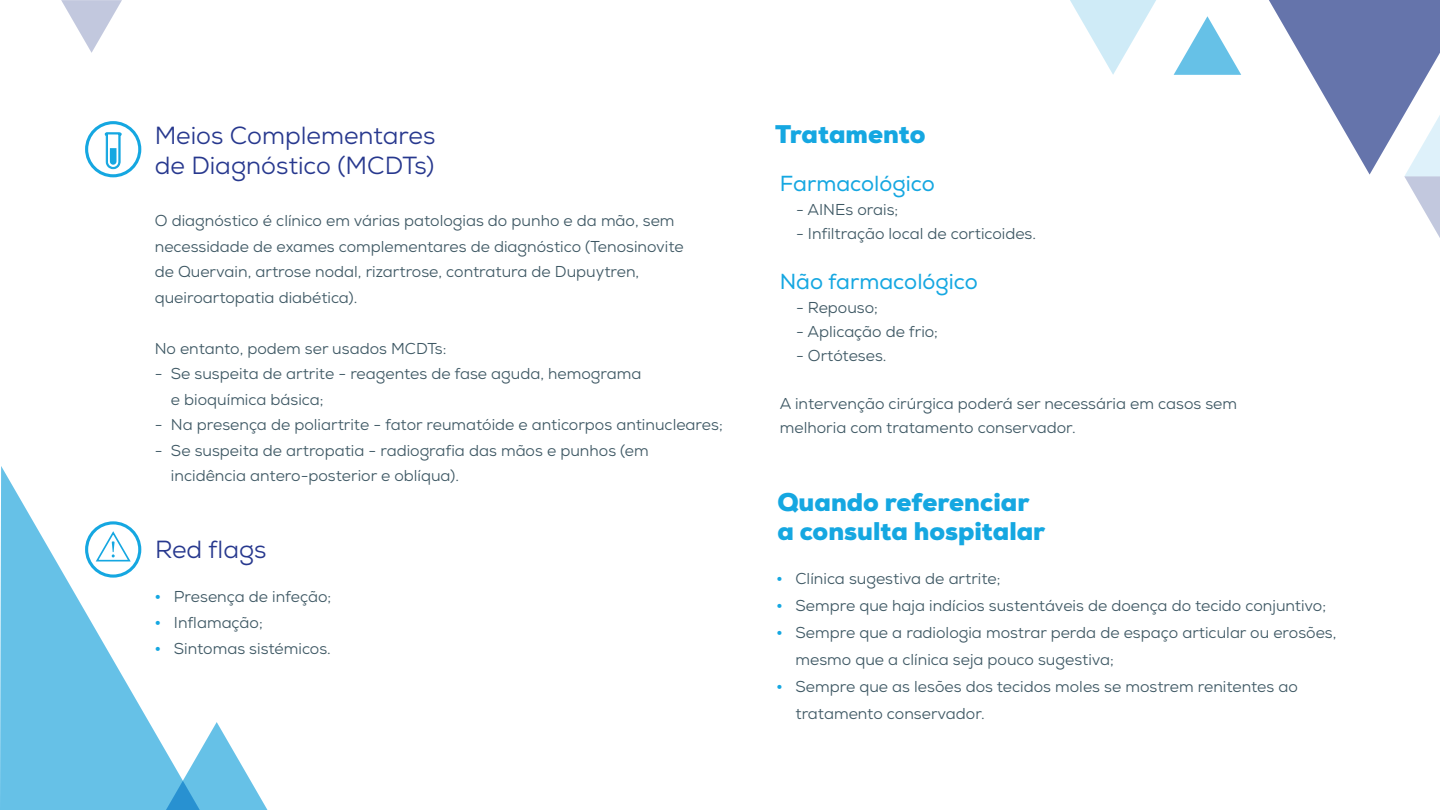
<style>
.page{position:relative;width:1440px;height:810px;background:#fff}
.page>*{position:absolute;margin:0;border:0;box-sizing:border-box;transform-origin:0 0}
.t1{font:900 25.5px/28.5px "Nexa";color:#15a7e1}
.t2{font:24.75px/30px "Nexa";color:#27388e}
.t3{font:21.75px "Nexa";color:#15a7e1}
.t4{font:15.75px/25.5px "Nexa";color:#3d5763}
.s1{font-family:"Myriad Pro";font-size:19.5px;color:#15a7e1}
</style>
<div class="page">
<svg style="left:61px;top:0;width:61px;height:53px"></svg>
<svg style="left:1070px;top:0;width:370px;height:238px"></svg>
<div style="left:85px;top:121px;width:56px;height:56px;border:3px solid #15a7e1;border-radius:50%"></div>
<svg style="left:105px;top:132px;width:17px;height:37px"></svg>
<svg style="left:0;top:466px;width:166px;height:344px;fill:#66c1e7"></svg>
<svg style="left:166px;top:722px;width:101px;height:88px"></svg>
<h2 class="t2" style="left:155px;top:120px;width:282px">Meios Complementares de Diagnóstico (MCDTs)</h2>
<p class="t4" style="left:155px;top:208px;width:531px">O diagnóstico é clínico em várias patologias do punho e da mão, sem necessidade de exames complementares de diagnóstico (Tenosinovite de Quervain, artrose nodal, rizartrose, contratura de Dupuytren, queiroartopatia diabética).</p>
<p class="t4" style="left:155px;top:335px;width:293px">No entanto, podem ser usados MCDTs:</p>
<p class="t4" style="left:171px;top:361px;width:472px;text-indent:-16px">- Se suspeita de artrite - reagentes de fase aguda, hemograma e bioquímica básica;</p>
<p class="t4" style="left:155px;top:412px;width:569px">- Na presença de poliartrite - fator reumatóide e anticorpos antinucleares;</p>
<p class="t4" style="left:171px;top:437px;width:479px;text-indent:-16px">- Se suspeita de artropatia - radiografia das mãos e punhos (em incidência antero-posterior e oblíqua).</p>
<h2 class="t2" style="left:155px;top:534px;width:113px">Red flags</h2>
<p class="t4" style="left:155px;top:584px;width:178px"><span class="s1">•</span> Presença de infeção;</p>
<p class="t4" style="left:155px;top:610px;width:109px"><span class="s1">•</span> Inflamação;</p>
<p class="t4" style="left:155px;top:636px;width:177px"><span class="s1">•</span> Sintomas sistémicos.</p>
<h1 class="t1" style="left:775px;top:120px;width:152px">Tratamento</h1>
<h3 class="t3" style="left:780px;top:170px;width:156px">Farmacológico</h3>
<p class="t4" style="left:796px;top:197px;width:104px">- AINEs orais;</p>
<p class="t4" style="left:796px;top:221px;width:242px">- Infiltração local de corticoides.</p>
<h3 class="t3" style="left:780px;top:269px;width:200px">Não farmacológico</h3>
<p class="t4" style="left:796px;top:295px;width:83px">- Repouso;</p>
<p class="t4" style="left:796px;top:319px;width:143px">- Aplicação de frio;</p>
<p class="t4" style="left:796px;top:343px;width:92px">- Ortóteses.</p>
<p class="t4" style="left:780px;top:392px;width:459px;line-height:24px">A intervenção cirúrgica poderá ser necessária em casos sem melhoria com tratamento conservador.</p>
<h1 class="t1" style="left:777px;top:488px;width:269px">Quando referenciar a consulta hospitalar</h1>
<p class="t4" style="left:777px;top:566px;width:225px"><span class="s1">•</span> Clínica sugestiva de artrite;</p>
<p class="t4" style="left:777px;top:593px;width:551px"><span class="s1">•</span> Sempre que haja indícios sustentáveis de doença do tecido conjuntivo;</p>
<p class="t4" style="left:795px;top:619px;width:542px;line-height:27px;text-indent:-19px"><span class="s1">•</span> Sempre que a radiologia mostrar perda de espaço articular ou erosões, mesmo que a clínica seja pouco sugestiva;</p>
<p class="t4" style="left:795px;top:673px;width:504px;line-height:27px;text-indent:-19px"><span class="s1">•</span> Sempre que as lesões dos tecidos moles se mostrem renitentes ao tratamento conservador.</p>
</div>
